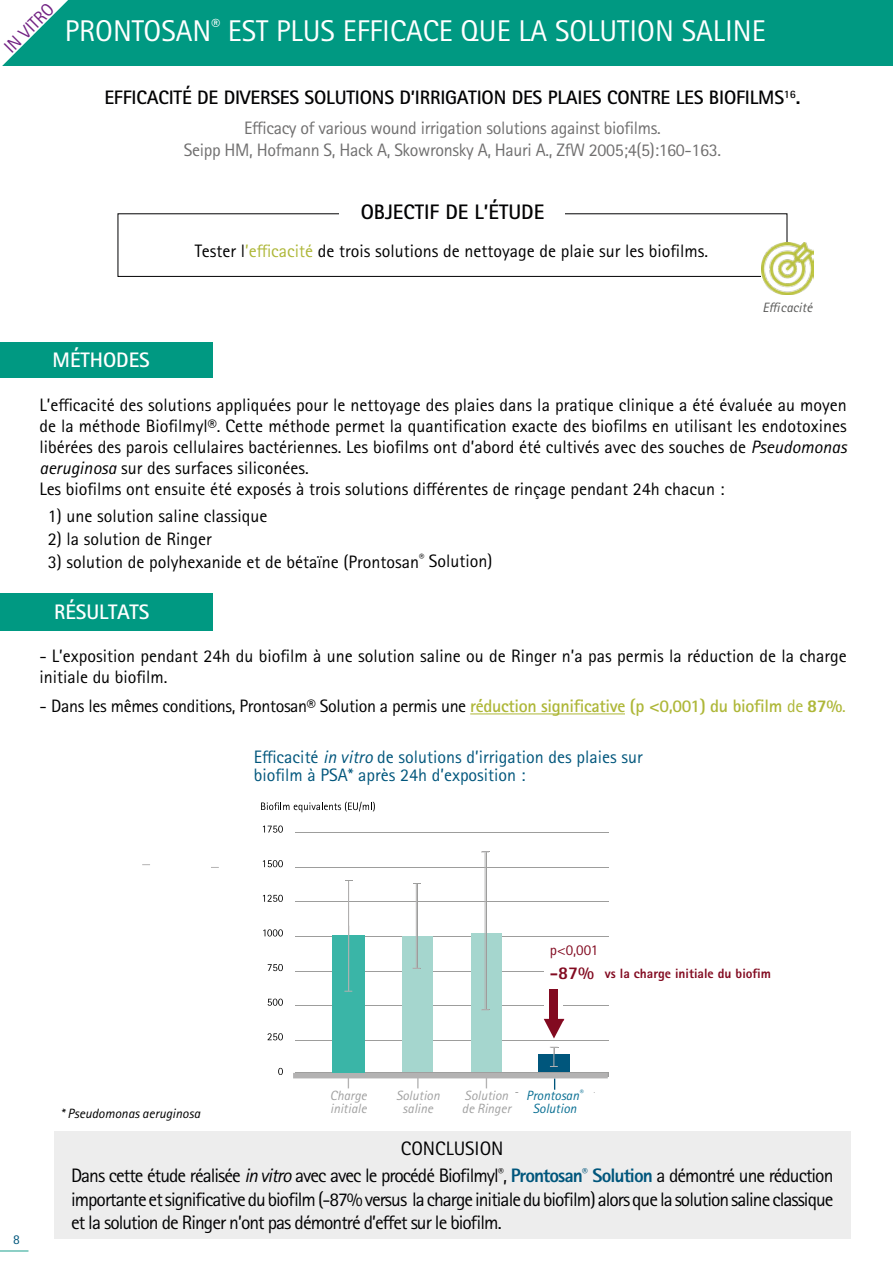
<style>
.page{position:relative;width:893px;height:1263px;background:#fff}
.page>*{position:absolute;margin:0;border:0;box-sizing:border-box;transform-origin:0 0}
.t1{font:30px "Rotis Sans Serif Pro";color:#fff}
.t2{font:700 21px "Rotis Sans Serif Pro";color:#fff}
.t3{font:700 21px "Rotis Sans Serif Pro";color:#020203}
.t4{font:19.5px/27.6px "Rotis Sans Serif Pro";letter-spacing:-.05em;color:#020203;text-align:center}
.t5{font:700 19.5px "Rotis Sans Serif Pro";letter-spacing:-.01em;color:#020203}
.t6{font:18px/21px "Rotis Sans Serif Pro";color:#000}
.t7{font:18px/21.6px "Rotis Sans Serif Pro";letter-spacing:-.02em;color:#706f6f;text-align:center}
.t8{font:18px "Rotis Sans Serif Pro";letter-spacing:-.02em;color:#000}
.t9{font:18px/18px "Rotis Sans Serif Pro";color:#00567c}
.t10{font:18px "Rotis Sans Serif Pro";color:#722283}
.t11{font:800 18px "Rotis Sans Serif Pro";color:#820a20}
.t12{font:15px "Rotis Sans Serif Pro";color:#820a20}
.t13{font:800 13.5px "Rotis Sans Serif Pro";color:#820a20}
.t14{font:italic 13.5px "Rotis Sans Serif Pro";color:#000}
.t15{font:italic 13.5px "Rotis Sans Serif Pro";color:#575756}
.t16{font:13.5px "Rotis Sans Serif Pro";color:#00567c}
.t17{font:italic 13.35px/13.5px "Rotis Sans Serif Pro";color:#a1a1a1}
.t18{font:italic 13.35px/13.4px "Rotis Sans Serif Pro";color:#096f93;text-align:center}
.s1{color:#aeb738}
.s2{font-style:italic}
.s3{font-weight:700;color:#aeb738}
.s4{font-weight:800;color:#aeb738}
.s5{font-weight:800;color:#00567c}
</style>
<div class="page">
<div style="left:54px;top:1131px;width:796px;height:108px;background:#ededed"></div>
<div style="left:0;top:0;width:893px;height:65px;background:#009982"></div>
<hr style="left:470px;top:713px;width:155px;height:1px;background:#aeb738">
<svg style="left:0;top:0;width:68px;height:66px"></svg>
<hr style="left:0;top:1250px;width:28px;height:2px;background:#68c0b4">
<hr style="left:295px;top:1040px;width:314px;height:1px;background:#9d9d9c">
<hr style="left:295px;top:1005px;width:314px;height:1px;background:#9d9d9c">
<hr style="left:295px;top:971px;width:314px;height:1px;background:#9d9d9c">
<hr style="left:295px;top:936px;width:314px;height:1px;background:#9d9d9c">
<hr style="left:295px;top:901px;width:314px;height:1px;background:#9d9d9c">
<hr style="left:295px;top:867px;width:314px;height:1px;background:#9d9d9c">
<hr style="left:295px;top:832px;width:314px;height:1px;background:#9d9d9c">
<svg style="left:278px;top:1068px;width:5px;height:7px"></svg>
<svg style="left:268px;top:1033px;width:15px;height:7px"></svg>
<svg style="left:268px;top:999px;width:15px;height:7px"></svg>
<svg style="left:268px;top:964px;width:15px;height:7px"></svg>
<svg style="left:263px;top:929px;width:20px;height:7px"></svg>
<svg style="left:263px;top:895px;width:20px;height:7px"></svg>
<svg style="left:263px;top:860px;width:20px;height:7px"></svg>
<svg style="left:263px;top:825px;width:20px;height:8px"></svg>
<div style="left:402px;top:936px;width:31px;height:139px;background:#a5d6ce"></div>
<div style="left:471px;top:933px;width:31px;height:142px;background:#a5d6ce"></div>
<div style="left:540px;top:1055px;width:30px;height:20px;background:#9f9f9e"></div>
<hr style="left:295px;top:1073px;width:314px;height:4px;background:#9d9d9c">
<svg style="left:261px;top:802px;width:114px;height:10px"></svg>
<hr style="left:417px;top:884px;width:1px;height:84px;background:#9d9d9c">
<hr style="left:486px;top:852px;width:1px;height:158px;background:#9d9d9c">
<svg style="left:417px;top:1078px;width:2px;height:10px"></svg>
<svg style="left:554px;top:1078px;width:1px;height:12px"></svg>
<div style="left:293px;top:1073px;width:315px;height:5px;background:#b3b2b2"></div>
<div style="left:549px;top:988px;width:9px;height:37px;background:#820a20"></div>
<svg style="left:544px;top:1005px;width:20px;height:33px"></svg>
<div style="left:544px;top:967px;width:65px;height:14px;background:#fff"></div>
<div style="left:539px;top:1054px;width:31px;height:18px;background:#00567c"></div>
<hr style="left:485px;top:852px;width:1px;height:157px;background:#b3b2b2">
<hr style="left:416px;top:884px;width:1px;height:84px;background:#b3b2b2">
<svg style="left:550px;top:1047px;width:9px;height:20px"></svg>
<hr style="left:348px;top:881px;width:1px;height:111px;background:#b3b2b2">
<div style="left:333px;top:935px;width:32px;height:137px;background:#3ab5a7"></div>
<hr style="left:348px;top:926px;width:1px;height:65px;background:#b3b2b2">
<div style="left:0;top:342px;width:212px;height:36px;background:#009982"></div>
<div style="left:0;top:593px;width:212px;height:38px;background:#009982"></div>
<div style="left:117px;top:213px;width:670px;height:64px;border:1px solid #020203"></div>
<img style="left:761px;top:242px;width:53px;height:52px">
<div style="left:340px;top:205px;width:225px;height:24px;background:#fff"></div>
<p class="t10" style="left:0;top:43px;width:64px;rotate:-45deg">IN VITRO</p>
<h1 class="t1" style="left:65px;top:14px;width:702px">PRONTOSAN<sup>®</sup> EST PLUS EFFICACE QUE LA SOLUTION SALINE</h1>
<p class="t5" style="left:104px;top:85px;width:698px">EFFICACITÉ DE DIVERSES SOLUTIONS D’IRRIGATION DES PLAIES CONTRE LES BIOFILMS<sup>16</sup>.</p>
<p class="t7" style="left:184px;top:118px;width:539px">Efficacy of various wound irrigation solutions against biofilms.<br>Seipp HM, Hofmann S, Hack A, Skowronsky A, Hauri A., ZfW 2005;4(5):160-163.</p>
<p class="t3" style="left:361px;top:199px;width:185px">OBJECTIF DE L’ÉTUDE</p>
<p class="t6" style="left:195px;top:241px;width:515px">Tester l<span class="s1">’efficacité</span> de trois solutions de nettoyage de plaie sur les biofilms.</p>
<p class="t15" style="left:763px;top:299px;width:51px">Efficacité</p>
<p class="t2" style="left:53px;top:347px;width:99px">MÉTHODES</p>
<p class="t6" style="left:39px;top:395px;width:809px">L’efficacité des solutions appliquées pour le nettoyage des plaies dans la pratique clinique a été évaluée au moyen de la méthode Biofilmyl®. Cette méthode permet la quantification exacte des biofilms en utilisant les endotoxines libérées des parois cellulaires bactériennes. Les biofilms ont d’abord été cultivés avec des souches de <span class="s2">Pseudomonas aeruginosa</span> sur des surfaces siliconées.<br>Les biofilms ont ensuite été exposés à trois solutions différentes de rinçage pendant 24h chacun :</p>
<p class="t6" style="left:48px;top:506px;width:221px">1) une solution saline classique</p>
<p class="t6" style="left:48px;top:528px;width:165px">2) la solution de Ringer</p>
<p class="t6" style="left:48px;top:551px;width:446px">3) solution de polyhexanide et de bétaïne (Prontosan<sup>®</sup> Solution)</p>
<p class="t2" style="left:54px;top:599px;width:97px">RÉSULTATS</p>
<p class="t6" style="left:39px;top:645px;width:809px">- L’exposition pendant 24h du biofilm à une solution saline ou de Ringer n’a pas permis la réduction de la charge initiale du biofilm.</p>
<p class="t8" style="left:39px;top:696px;width:808px">- Dans les mêmes conditions, Prontosan® Solution a permis une <span class="s3">réduction significative (p &lt;0,001) du biofilm</span> <span class="s1">de</span> <span class="s4">87%</span><span class="s1">.</span></p>
<p class="t9" style="left:254px;top:748px;width:391px">Efficacité <span class="s2">in vitro</span> de solutions d’irrigation des plaies sur biofilm à PSA* après 24h d’exposition :</p>
<p class="t14" style="left:61px;top:1105px;width:141px">* Pseudomonas aeruginosa</p>
<p class="t12" style="left:550px;top:941px;width:50px">p&lt;0,001</p>
<p class="t11" style="left:550px;top:962px;width:46px">-87%</p>
<p class="t13" style="left:605px;top:965px;width:168px">vs la charge initiale du biofim</p>
<p class="t17" style="left:330px;top:1089px;width:39px">Charge initiale</p>
<p class="t17" style="left:396px;top:1089px;width:45px;text-align:center">Solution saline</p>
<p class="t17" style="left:462px;top:1089px;width:50px">Solution de Ringer</p>
<p class="t18" style="left:526px;top:1089px;width:58px">Prontosan<sup>®<br></sup>Solution</p>
<p class="t16" style="left:13px;top:1231px;width:8px">8</p>
<p class="t4" style="left:71px;top:1134px;width:764px">CONCLUSION<br>Dans cette étude réalisée <span class="s2">in vitro</span> avec avec le procédé Biofilmyl<sup>®</sup>, <span class="s5">Prontosan</span><sup>®</sup> <span class="s5">Solution</span> a démontré une réduction</p>
<p class="t4" style="left:71px;top:1187px;width:764px;line-height:23.4px;text-align:left">importante et significative du biofilm (-87% versus la charge initiale du biofilm) alors que la solution saline classique et la solution de Ringer n’ont pas démontré d’effet sur le biofilm.</p>
</div>
